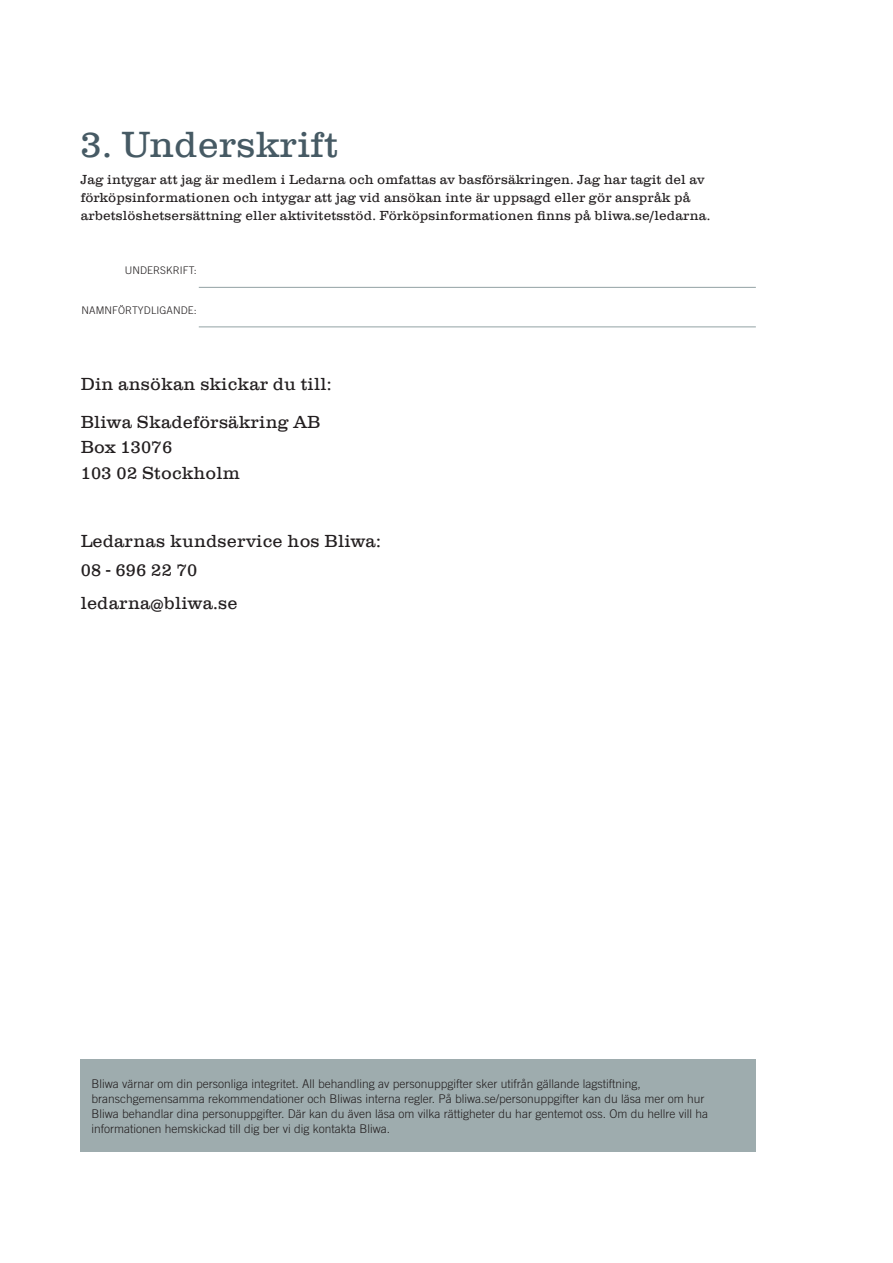
<style>
.page{position:relative;width:893px;height:1263px;background:#fff}
.page>*{position:absolute;margin:0;border:0;box-sizing:border-box;transform-origin:0 0}
.t1{font:300 37.5px "Clarendon Com";color:#465a64}
.t2{font:300 18px/25.5px "Clarendon Com";letter-spacing:.01em;color:#231f20}
.bliwa_ansökan_ingres{font:300 13.5px/18px "Clarendon Com";letter-spacing:.01em;color:#231f20}
.Bliwa_brödtext{font:300 12px/15px "Trade Gothic LT Std";color:#231f20}
.t3{font:300 10.5px "Trade Gothic LT Std";letter-spacing:.01em;color:#231f20}
</style>
<div class="page">
<div style="left:81px;top:1059px;width:675px;height:93px;background:#9eacae"></div>
<hr style="left:199px;top:287px;width:557px;height:1px;background:#9eacae">
<hr style="left:199px;top:326px;width:557px;height:1px;background:#9eacae">
<p class="t1" style="left:81px;top:123px;width:259px">3. Underskrift</p>
<p class="bliwa_ansökan_ingres" style="left:81px;top:170px;width:631px">Jag intygar att jag är medlem i Ledarna och omfattas av basförsäkringen. Jag har tagit del av förköpsinformationen och intygar att jag vid ansökan inte är uppsagd eller gör anspråk på arbetslöshetsersättning eller aktivitetsstöd. Förköpsinformationen finns på bliwa.se/ledarna.</p>
<p class="t3" style="left:125px;top:264px;width:73px">UNDERSKRIFT:</p>
<p class="t3" style="left:81px;top:304px;width:117px">NAMNFÖRTYDLIGANDE:</p>
<p class="t2" style="left:81px;top:371px;width:252px">Din ansökan skickar du till:</p>
<p class="t2" style="left:81px;top:408px;width:241px">Bliwa Skadeförsäkring AB<br>Box 13076<br>103 02 Stockholm</p>
<p class="t2" style="left:81px;top:527px;width:302px;line-height:28.5px">Ledarnas kundservice hos Bliwa:<br>08 - 696 22 70</p>
<p class="t2" style="left:81px;top:590px;width:158px">ledarna@bliwa.se</p>
<p class="Bliwa_brödtext" style="left:91px;top:1076px;width:618px">Bliwa värnar om din personliga integritet. All behandling av personuppgifter sker utifrån gällande lagstiftning, branschgemensamma rekommendationer och Bliwas interna regler. På bliwa.se/personuppgifter kan du läsa mer om hur Bliwa behandlar dina personuppgifter. Där kan du även läsa om vilka rättigheter du har gentemot oss. Om du hellre vill ha informationen hemskickad till dig ber vi dig kontakta Bliwa.</p>
</div>
